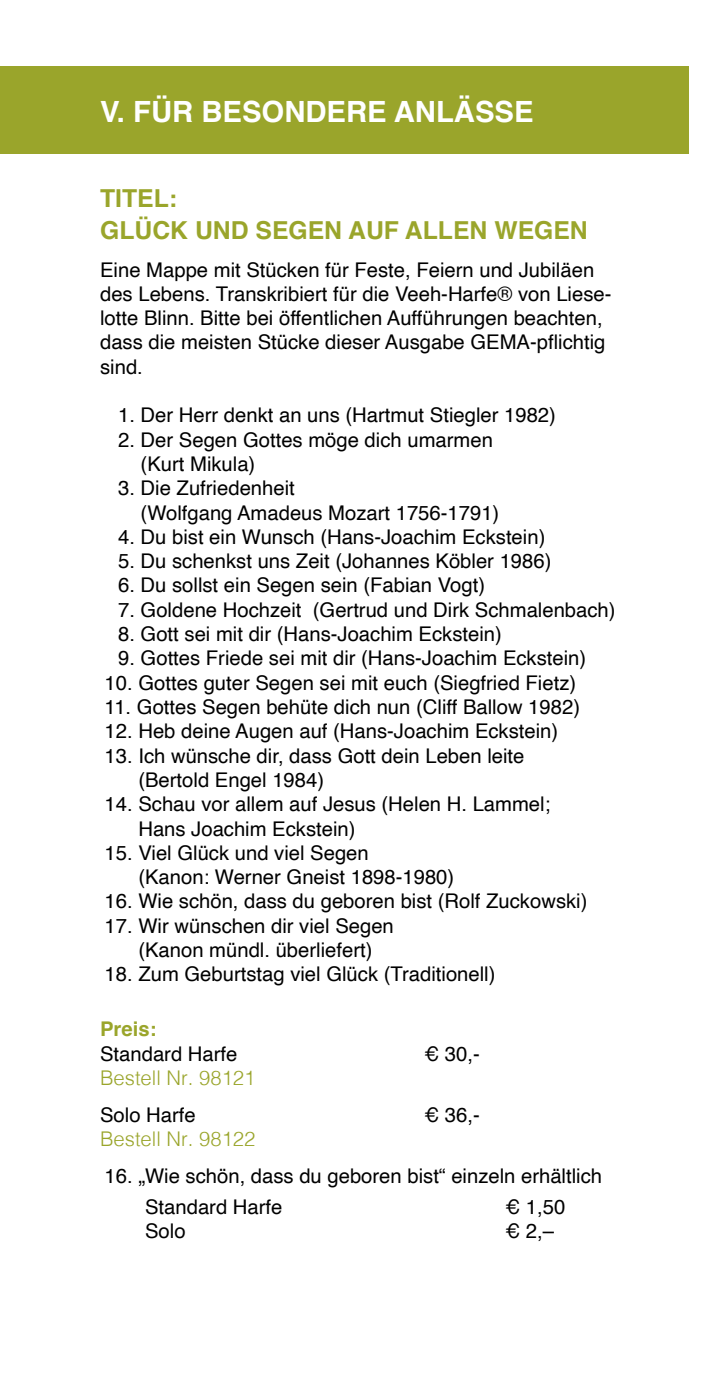
<style>
.page{position:relative;width:708px;height:1378px;background:#fff}
.page>*{position:absolute;margin:0;border:0;box-sizing:border-box;transform-origin:0 0}
.t1{font:700 29.25px "Helvetica";color:#fff}
.t2{font:700 24.75px/32.4px "Helvetica";color:#9aa52b}
.t3{font:20.25px/24.3px "Helvetica";color:#000}
.t4{font:300 20.25px "Helvetica";color:#9aa52b}
.t5{font:700 20.25px "Helvetica";color:#9aa52b}
</style>
<div class="page">
<div style="left:0;top:66px;width:689px;height:87px;background:#9aa52b"></div>
<h1 class="t1" style="left:100px;top:88px;width:435px">V. FÜR BESONDERE ANLÄSSE</h1>
<p class="t2" style="left:100px;top:182px;width:489px">TITEL:<br>GLÜCK UND SEGEN AUF ALLEN WEGEN</p>
<p class="t3" style="left:100px;top:258px;width:513px">Eine Mappe mit Stücken für Feste, Feiern und Jubiläen des Lebens. Transkribiert für die Veeh-Harfe® von Liese&shy;lotte Blinn. Bitte bei öffentlichen Aufführungen beachten, dass die meisten Stücke dieser Ausgabe GEMA-pflichtig sind.</p>
<p class="t3" style="left:118px;top:404px;width:439px">1. Der Herr denkt an uns (Hartmut Stiegler 1982)</p>
<p class="t3" style="left:141px;top:428px;width:354px;text-indent:-22px">2. Der Segen Gottes möge dich umarmen (Kurt Mikula)</p>
<p class="t3" style="left:141px;top:476px;width:360px;text-indent:-22px">3. Die Zufriedenheit<br>(Wolfgang Amadeus Mozart 1756-1791)</p>
<p class="t3" style="left:118px;top:525px;width:429px">4. Du bist ein Wunsch (Hans-Joachim Eckstein)</p>
<p class="t3" style="left:118px;top:549px;width:435px">5. Du schenkst uns Zeit (Johannes Köbler 1986)</p>
<p class="t3" style="left:118px;top:574px;width:368px">6. Du sollst ein Segen sein (Fabian Vogt)</p>
<p class="t3" style="left:118px;top:598px;width:499px">7. Goldene Hochzeit (Gertrud und Dirk Schmalenbach)</p>
<p class="t3" style="left:118px;top:622px;width:385px">8. Gott sei mit dir (Hans-Joachim Eckstein)</p>
<p class="t3" style="left:118px;top:647px;width:470px">9. Gottes Friede sei mit dir (Hans-Joachim Eckstein)</p>
<p class="t3" style="left:105px;top:671px;width:473px">10. Gottes guter Segen sei mit euch (Siegfried Fietz)</p>
<p class="t3" style="left:105px;top:695px;width:477px">11. Gottes Segen behüte dich nun (Cliff Ballow 1982)</p>
<p class="t3" style="left:105px;top:719px;width:455px">12. Heb deine Augen auf (Hans-Joachim Eckstein)</p>
<p class="t3" style="left:138px;top:744px;width:388px;text-indent:-34px">13. Ich wünsche dir, dass Gott dein Leben leite (Bertold Engel 1984)</p>
<p class="t3" style="left:138px;top:792px;width:413px;text-indent:-34px">14. Schau vor allem auf Jesus (Helen H. Lammel;<br>Hans Joachim Eckstein)</p>
<p class="t3" style="left:138px;top:841px;width:317px;text-indent:-34px">15. Viel Glück und viel Segen<br>(Kanon: Werner Gneist 1898-1980)</p>
<p class="t3" style="left:105px;top:890px;width:484px">16. Wie schön, dass du geboren bist (Rolf Zuckowski)</p>
<p class="t3" style="left:138px;top:914px;width:257px;text-indent:-34px">17. Wir wünschen dir viel Segen (Kanon mündl. überliefert)</p>
<p class="t3" style="left:105px;top:962px;width:392px">18. Zum Geburtstag viel Glück (Traditionell)</p>
<p class="t5" style="left:100px;top:1013px;width:58px">Preis:</p>
<p class="t3" style="left:100px;top:1042px;width:139px">Standard Harfe</p>
<p class="t3" style="left:424px;top:1042px;width:57px">€ 30,-</p>
<p class="t4" style="left:100px;top:1060px;width:157px">Bestell Nr. 98121</p>
<p class="t3" style="left:100px;top:1103px;width:97px">Solo Harfe</p>
<p class="t3" style="left:424px;top:1103px;width:57px">€ 36,-</p>
<p class="t4" style="left:100px;top:1122px;width:157px">Bestell Nr. 98122</p>
<p class="t3" style="left:145px;top:1161px;width:458px;line-height:30.6px;text-indent:-40px">16. „Wie schön, dass du geboren bist“ einzeln erhältlich<br>Standard Harfe</p>
<p class="t3" style="left:505px;top:1195px;width:62px">€ 1,50</p>
<p class="t3" style="left:145px;top:1219px;width:42px">Solo</p>
<p class="t3" style="left:505px;top:1219px;width:50px">€ 2,–</p>
</div>
